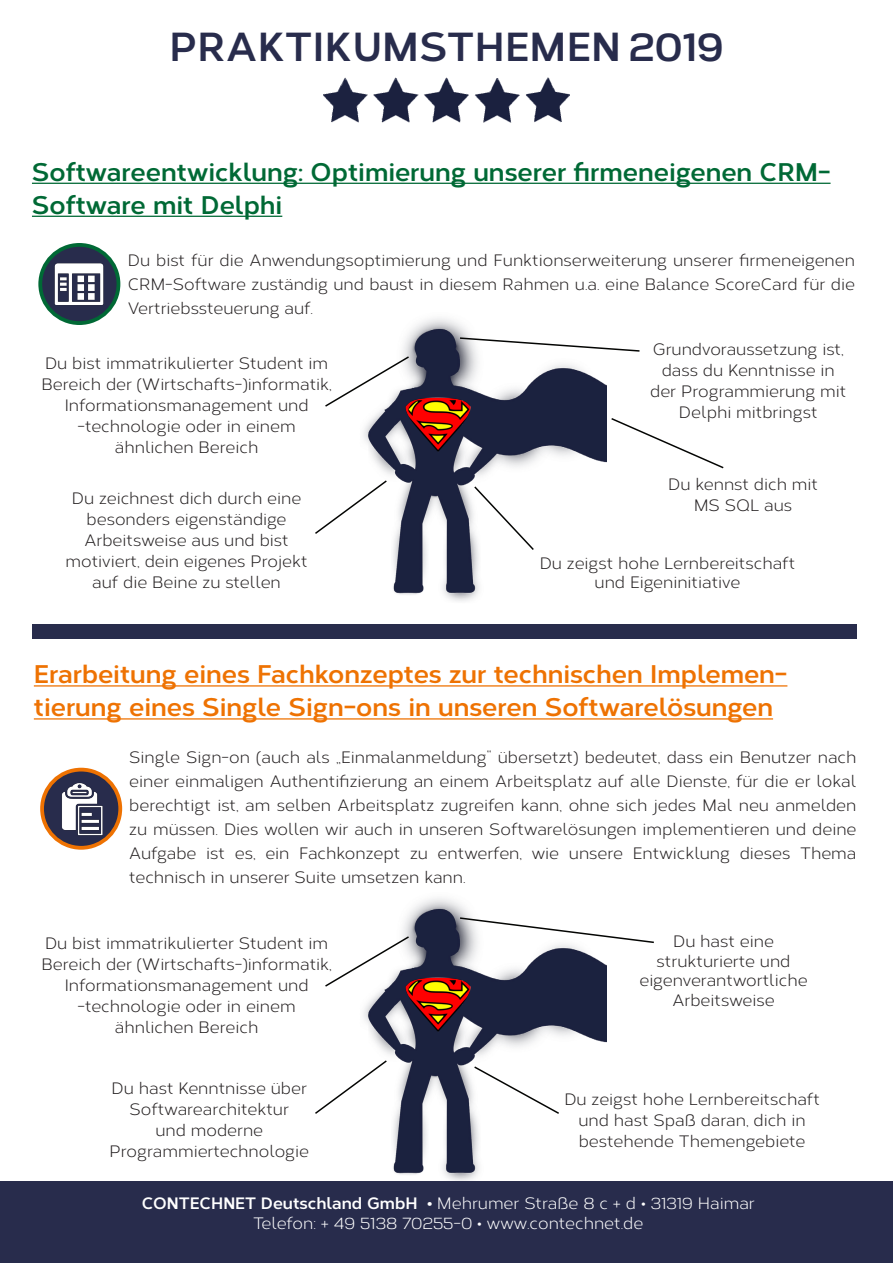
<style>
.page{position:relative;width:893px;height:1263px;background:#fff}
.page>*{position:absolute;margin:0;border:0;box-sizing:border-box;transform-origin:0 0}
.t1{font:700 40.5px "Corbert";letter-spacing:.01em;color:#282c4c}
.t2{font:700 25.5px/33px "Corbert";color:#ee7202}
.t3{font:700 25.5px/33px "Corbert";color:#006935}
.t4{font:16.5px/21px "Corbert";color:#231f20;text-align:center}
.t5{font:16.5px/19.8px "Corbert";color:#fff;text-align:center}
.s1{font-weight:700}
</style>
<div class="page">
<img style="left:363px;top:318px;width:243px;height:283px">
<img style="left:399px;top:394px;width:78px;height:60px">
<hr style="left:32px;top:183px;width:798px;height:1px;background:#006935">
<hr style="left:32px;top:216px;width:250px;height:1px;background:#006935">
<svg style="left:40px;top:245px;width:78px;height:78px;background:#213648"></svg>
<div style="left:38px;top:243px;width:82px;height:82px;border:4px solid #006935;border-radius:50%"></div>
<img style="left:52px;top:256px;width:55px;height:55px">
<svg style="left:325px;top:355px;width:86px;height:53px"></svg>
<svg style="left:315px;top:479px;width:73px;height:56px"></svg>
<svg style="left:473px;top:485px;width:62px;height:67px"></svg>
<svg style="left:458px;top:336px;width:182px;height:17px"></svg>
<svg style="left:611px;top:418px;width:113px;height:51px"></svg>
<div style="left:32px;top:624px;width:824px;height:14px;background:#282c4c"></div>
<img style="left:323px;top:77px;width:247px;height:46px">
<img style="left:363px;top:898px;width:243px;height:283px">
<img style="left:399px;top:974px;width:78px;height:60px">
<hr style="left:34px;top:685px;width:753px;height:1px;background:#ee7202">
<hr style="left:34px;top:718px;width:739px;height:1px;background:#ee7202">
<svg style="left:42px;top:770px;width:78px;height:78px;background:#47373f"></svg>
<div style="left:40px;top:768px;width:82px;height:82px;border:4px solid #ee7202;border-radius:50%"></div>
<svg style="left:325px;top:935px;width:86px;height:53px"></svg>
<svg style="left:315px;top:1059px;width:73px;height:56px"></svg>
<svg style="left:473px;top:1065px;width:88px;height:50px"></svg>
<svg style="left:458px;top:916px;width:196px;height:28px"></svg>
<img style="left:52px;top:781px;width:55px;height:55px">
<div style="left:0;top:1181px;width:893px;height:82px;background:#282c4c"></div>
<h1 class="t1" style="left:170px;top:15px;width:555px">PRAKTI KUMSTHEMEN 2019</h1>
<h2 class="t3" style="left:32px;top:153px;width:800px">Softwareentwicklung: Optimierung unserer firmeneigenen CRM-<br>Software mit Delphi</h2>
<p class="t4" style="left:128px;top:248px;width:729px;line-height:24px;text-align:justify">Du bist für die Anwendungsoptimierung und Funktionserweiterung unserer firmeneigenen CRM-Software zuständig und baust in diesem Rahmen u.a. eine Balance ScoreCard für die Vertriebssteuerung auf.</p>
<p class="t4" style="left:41px;top:352px;width:292px">Du bist immatrikulierter Student im<br>Bereich der (Wirtschafts-)informatik,<br>Informationsmanagement und -technologie oder in einem ähnlichen Bereich</p>
<p class="t4" style="left:66px;top:487px;width:244px">Du zeichnest dich durch eine besonders eigenständige<br>Arbeitsweise aus und bist motiviert, dein eigenes Projekt auf die Beine zu stellen</p>
<p class="t4" style="left:650px;top:338px;width:198px">Grundvoraussetzung ist, dass du Kenntnisse in der Programmierung mit<br>Delphi mitbringst</p>
<p class="t4" style="left:668px;top:473px;width:151px">Du kennst dich mit<br>MS SQL aus</p>
<p class="t4" style="left:540px;top:552px;width:257px;line-height:19.8px">Du zeigst hohe Lernbereitschaft und Eigeninitiative</p>
<h2 class="t2" style="left:34px;top:656px;width:755px">Erarbeitung eines Fachkonzeptes zur technischen I mplemen&shy;tierung eines Single Sign-ons in unseren Softwarelösungen</h2>
<p class="t4" style="left:129px;top:745px;width:729px;line-height:24px;text-align:justify">Single Sign-on (auch als „Einmalanmeldung“ übersetzt) bedeutet, dass ein Benutzer nach einer einmaligen Authentifizierung an einem Arbeitsplatz auf alle Dienste, für die er lokal berechtigt ist, am selben Arbeitsplatz zugreifen kann, ohne sich jedes Mal neu anmelden zu müssen. Dies wollen wir auch in unseren Softwarelösungen implementieren und deine Aufgabe ist es, ein Fachkonzept zu entwerfen, wie unsere Entwicklung dieses Thema technisch in unserer Suite umsetzen kann.</p>
<p class="t4" style="left:41px;top:931px;width:292px">Du bist immatrikulierter Student im<br>Bereich der (Wirtschafts-)informatik,<br>Informationsmanagement und -technologie oder in einem ähnlichen Bereich</p>
<p class="t4" style="left:639px;top:930px;width:170px;line-height:19.8px">Du hast eine strukturierte und eigenverantwortliche<br>Arbeitsweise</p>
<p class="t4" style="left:110px;top:1077px;width:201px">Du hast Kenntnisse über<br>Softwarearchitektur<br>und moderne<br>Programmiertechnologie</p>
<p class="t4" style="left:564px;top:1087px;width:257px">Du zeigst hohe Lernbereitschaft und hast Spaß daran, dich in bestehende Themengebiete</p>
<p class="t5" style="left:142px;top:1193px;width:615px"><span class="s1">CONTECHNET Deutschland GmbH •</span> Mehrumer Straße 8 c + d • 31319 Haimar<br>Telefon: + 49 5138 70255-0 • www.contechnet.de</p>
</div>
